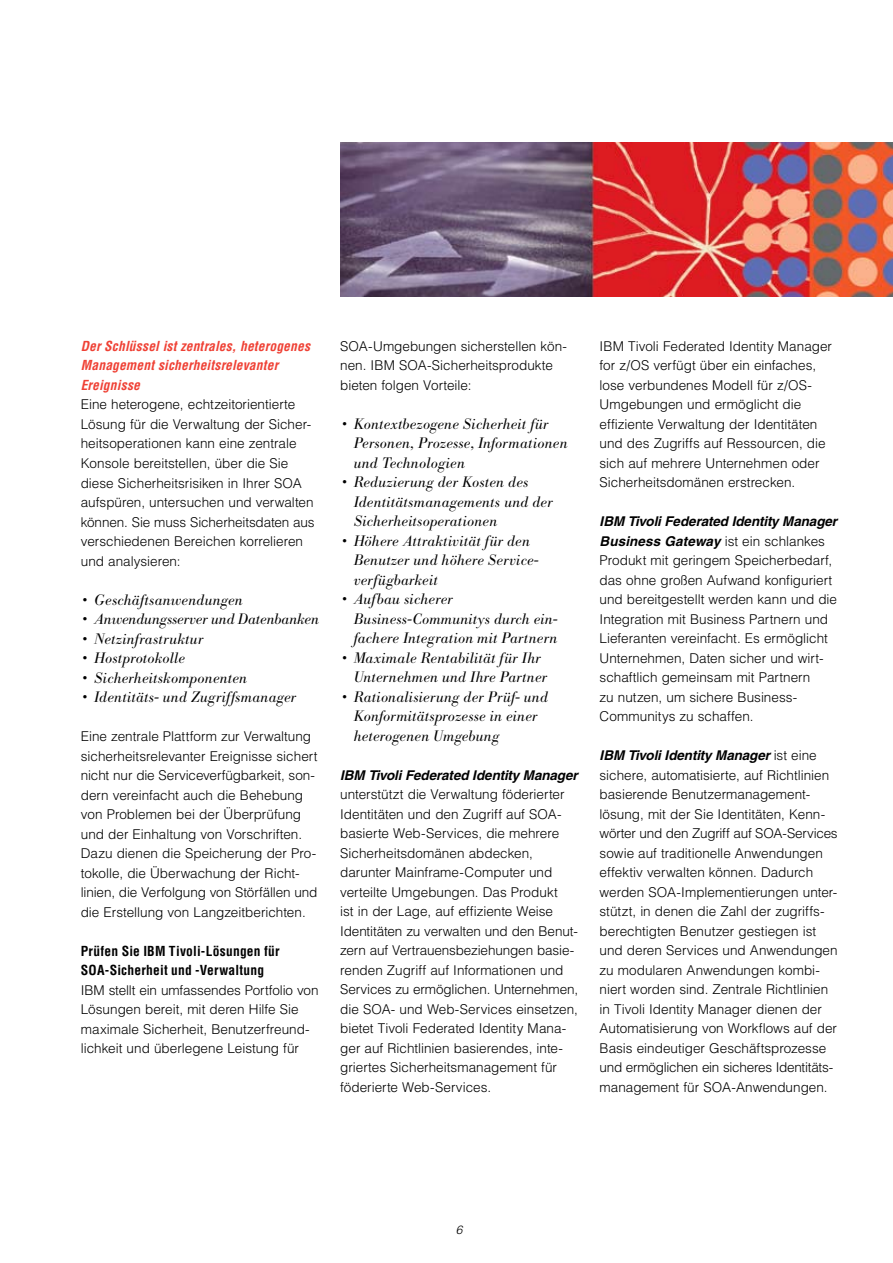
<style>
.page{position:relative;width:893px;height:1263px;background:#fff}
.page>*{position:absolute;margin:0;border:0;box-sizing:border-box;transform-origin:0 0}
.t1{font:italic 300 15px/19.5px "Bodoni BE";letter-spacing:.015em;color:#000}
.t2{font:300 13.5px/19.5px "Helvetica";color:#000}
.t3{font:italic 700 condensed 13.5px/19.5px "Helvetica";letter-spacing:.01em;color:#ef4135}
.t4{font:700 condensed 13.5px/19.5px "Helvetica";letter-spacing:.015em;color:#000}
.t5{font:italic 700 13.5px "Helvetica";letter-spacing:-.01em;color:#000}
.s1{font-weight:700;font-style:italic}
</style>
<div class="page">
<img style="left:340px;top:142px;width:553px;height:154px">
<p class="t3" style="left:81px;top:336px;width:231px">Der Schlüssel ist zentrales, heterogenes<br>Management sicherheitsrelevanter<br>Ereignisse</p>
<p class="t2" style="left:81px;top:395px;width:235px">Eine heterogene, echtzeitorientierte Lösung für die Verwaltung der Sicher&shy;heitsoperationen kann eine zentrale Konsole bereitstellen, über die Sie diese Sicherheitsrisiken in Ihrer SOA aufspüren, untersuchen und verwalten können. Sie muss Sicherheitsdaten aus verschiedenen Bereichen korrelieren und analysieren:</p>
<p class="t1" style="left:94px;top:590px;width:226px">Geschäftsanwendungen<br>Anwendungsserver und Datenbanken<br>Netzinfrastruktur<br>Hostprotokolle<br>Sicherheitskomponenten<br>Identitäts- und Zugriffsmanager</p>
<p class="t2" style="left:81px;top:726px;width:238px">Eine zentrale Plattform zur Verwaltung sicherheitsrelevanter Ereignisse sichert nicht nur die Serviceverfügbarkeit, son&shy;dern vereinfacht auch die Behebung von Problemen bei der Überprüfung und der Einhaltung von Vorschriften.<br>Dazu dienen die Speicherung der Pro&shy;tokolle, die Überwachung der Richt&shy;linien, die Verfolgung von Störfällen und die Erstellung von Langzeitberichten.</p>
<p class="t4" style="left:81px;top:941px;width:200px">Prüfen Sie IBM Tivoli-Lösungen für<br>SOA‑Sicherheit und -Verwaltung</p>
<p class="t2" style="left:81px;top:980px;width:239px">IBM stellt ein umfassendes Portfolio von Lösungen bereit, mit deren Hilfe Sie maximale Sicherheit, Benutzerfreund&shy;lichkeit und überlegene Leistung für</p>
<p class="t1" style="left:82px;top:590px;width:6px;text-align:justify">• • • • • •</p>
<p class="t2" style="left:340px;top:336px;width:228px">SOA-Umgebungen sicherstellen kön&shy;nen. IBM SOA-Sicherheitsprodukte bieten folgen Vorteile:</p>
<p class="t1" style="left:354px;top:414px;width:215px">Kontextbezogene Sicherheit für<br>Personen, Prozesse, Informationen und Technologien<br>Reduzierung der Kosten des<br>Identitätsmanagements und der<br>Sicherheitsoperationen<br>Höhere Attraktivität für den<br>Benutzer und höhere Service&shy;verfügbarkeit<br>Aufbau sicherer<br>Business‑Communitys durch ein&shy;fachere Integration mit Partnern<br>Maximale Rentabilität für Ihr<br>Unternehmen und Ihre Partner<br>Rationalisierung der Prüf- und<br>Konformitätsprozesse in einer heterogenen Umgebung</p>
<p class="t5" style="left:340px;top:767px;width:239px">IBM Tivoli Federated Identity Manager</p>
<p class="t2" style="left:340px;top:784px;width:240px">unterstützt die Verwaltung föderierter Identitäten und den Zugriff auf SOA&shy;basierte Web-Services, die mehrere Sicherheitsdomänen abdecken, darunter Mainframe-Computer und verteilte Umgebungen. Das Produkt<br>ist in der Lage, auf effiziente Weise Identitäten zu verwalten und den Benut&shy;zern auf Vertrauensbeziehungen basie&shy;renden Zugriff auf Informationen und Services zu ermöglichen. Unternehmen, die SOA- und Web-Services einsetzen, bietet Tivoli Federated Identity Mana&shy;ger auf Richtlinien basierendes, inte&shy;griertes Sicherheitsmanagement für föderierte Web-Services.</p>
<p class="t1" style="left:342px;top:414px;width:6px">•</p>
<p class="t1" style="left:342px;top:473px;width:6px">•</p>
<p class="t1" style="left:342px;top:531px;width:6px">•</p>
<p class="t1" style="left:342px;top:590px;width:6px">•</p>
<p class="t1" style="left:342px;top:648px;width:6px">•</p>
<p class="t1" style="left:342px;top:687px;width:6px">•</p>
<p class="t2" style="left:600px;top:336px;width:234px">IBM Tivoli Federated Identity Manager for z/OS verfügt über ein einfaches, lose verbundenes Modell für z/OS-Umgebungen und ermöglicht die effiziente Verwaltung der Identitäten und des Zugriffs auf Ressourcen, die sich auf mehrere Unternehmen oder Sicherheitsdomänen erstrecken.</p>
<p class="t2" style="left:600px;top:511px;width:239px"><span class="s1">IBM Tivoli Federated Identity Manager Business Gateway</span> ist ein schlankes Produkt mit geringem Speicherbedarf, das ohne großen Aufwand konfiguriert und bereitgestellt werden kann und die Integration mit Business Partnern und Lieferanten vereinfacht. Es ermöglicht Unternehmen, Daten sicher und wirt&shy;schaftlich gemeinsam mit Partnern<br>zu nutzen, um sichere Business‑ Communitys zu schaffen.</p>
<p class="t2" style="left:600px;top:745px;width:240px"><span class="s1">IBM Tivoli Identity Manager</span> ist eine sichere, automatisierte, auf Richtlinien basierende Benutzermanagement&shy;lösung, mit der Sie Identitäten, Kenn&shy;wörter und den Zugriff auf SOA‑Services sowie auf traditionelle Anwendungen effektiv verwalten können. Dadurch werden SOA-Implementierungen unter&shy;stützt, in denen die Zahl der zugriffs&shy;berechtigten Benutzer gestiegen ist und deren Services und Anwendungen zu modularen Anwendungen kombi&shy;niert worden sind. Zentrale Richtlinien in Tivoli Identity Manager dienen der Automatisierung von Workflows auf der Basis eindeutiger Geschäftsprozesse und ermöglichen ein sicheres Identitäts&shy;management für SOA-Anwendungen.</p>
</div>
